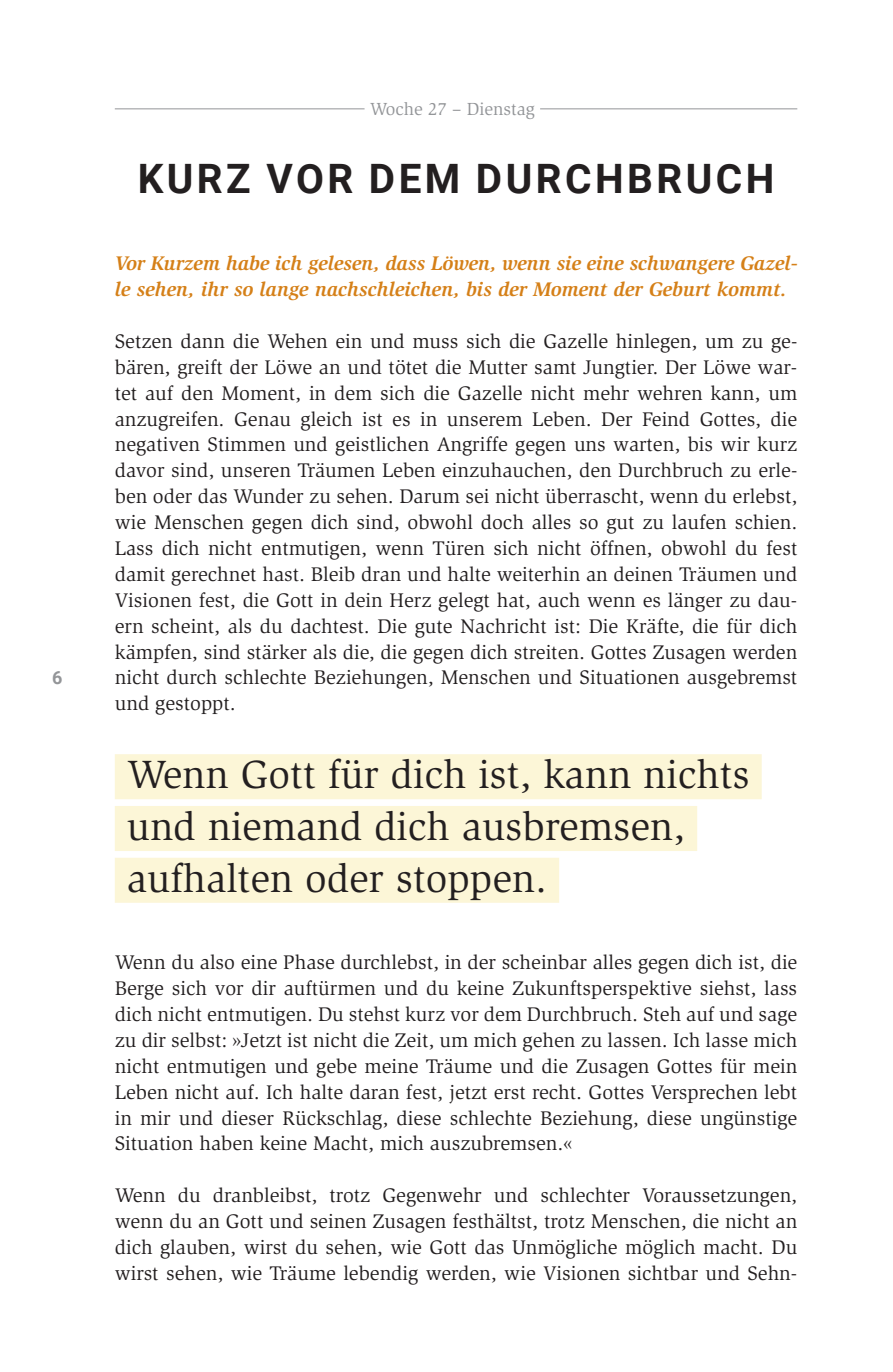
<style>
.page{position:relative;width:893px;height:1372px;background:#fff}
.page>*{position:absolute;margin:0;border:0;box-sizing:border-box;transform-origin:0 0}
.t1{font:40.5px/51.8px "Slimbach";color:#231f20}
.t2{font:700 40.5px "Roboto";letter-spacing:.085em;color:#231f20}
.t3{font:20.25px/25.9px "Slimbach";color:#231f20;text-align:justify}
.t4{font:italic 700 20.25px/25.9px "Slimbach";color:#d58018}
.t5{font:18px "Slimbach";color:#939598}
.t6{font:700 18px "Roboto";color:#939598}
</style>
<div class="page">
<div style="left:115px;top:754px;width:647px;height:45px;background:#fcf6d7"></div>
<div style="left:115px;top:806px;width:582px;height:45px;background:#fcf6d7"></div>
<div style="left:115px;top:857px;width:444px;height:45px;background:#fcf6d7"></div>
<hr style="left:115px;top:108px;width:250px;height:1px;background:#939598">
<hr style="left:540px;top:108px;width:257px;height:1px;background:#939598">
<p class="t6" style="left:52px;top:665px;width:12px">6</p>
<p class="t5" style="left:370px;top:98px;width:166px">Woche 27 – Dienstag</p>
<h1 class="t2" style="left:138px;top:150px;width:638px">KURZ VOR DEM DURCHBRUCH</h1>
<p class="t4" style="left:115px;top:250px;width:684px">Vor Kurzem habe ich gelesen, dass Löwen, wenn sie eine schwangere Gazel&shy;le sehen, ihr so lange nachschleichen, bis der Moment der Geburt kommt.</p>
<p class="t3" style="left:115px;top:328px;width:684px">Setzen dann die Wehen ein und muss sich die Gazelle hinlegen, um zu ge&shy;bären, greift der Löwe an und tötet die Mutter samt Jungtier. Der Löwe war&shy;tet auf den Moment, in dem sich die Gazelle nicht mehr wehren kann, um anzugreifen. Genau gleich ist es in unserem Leben. Der Feind Gottes, die negativen Stimmen und geistlichen Angriffe gegen uns warten, bis wir kurz davor sind, unseren Träumen Leben einzuhauchen, den Durchbruch zu erle&shy;ben oder das Wunder zu sehen. Darum sei nicht überrascht, wenn du erlebst, wie Menschen gegen dich sind, obwohl doch alles so gut zu laufen schien.<br>Lass dich nicht entmutigen, wenn Türen sich nicht öffnen, obwohl du fest damit gerechnet hast. Bleib dran und halte weiterhin an deinen Träumen und Visionen fest, die Gott in dein Herz gelegt hat, auch wenn es länger zu dau&shy;ern scheint, als du dachtest. Die gute Nachricht ist: Die Kräfte, die für dich kämpfen, sind stärker als die, die gegen dich streiten. Gottes Zusagen werden nicht durch schlechte Beziehungen, Menschen und Situationen ausgebremst und gestoppt.</p>
<h1 class="t1" style="left:127px;top:748px;width:624px">Wenn Gott für dich ist, kann nichts und niemand dich ausbremsen, aufhalten oder stoppen.</h1>
<p class="t3" style="left:115px;top:949px;width:684px">Wenn du also eine Phase durchlebst, in der scheinbar alles gegen dich ist, die Berge sich vor dir auftürmen und du keine Zukunftsperspektive siehst, lass dich nicht entmutigen. Du stehst kurz vor dem Durchbruch. Steh auf und sage zu dir selbst: »Jetzt ist nicht die Zeit, um mich gehen zu lassen. Ich lasse mich nicht entmutigen und gebe meine Träume und die Zusagen Gottes für mein Leben nicht auf. Ich halte daran fest, jetzt erst recht. Gottes Versprechen lebt in mir und dieser Rückschlag, diese schlechte Beziehung, diese ungünstige Situation haben keine Macht, mich auszubremsen.«</p>
<p class="t3" style="left:115px;top:1182px;width:684px">Wenn du dranbleibst, trotz Gegenwehr und schlechter Voraussetzungen, wenn du an Gott und seinen Zusagen festhältst, trotz Menschen, die nicht an dich glauben, wirst du sehen, wie Gott das Unmögliche möglich macht. Du wirst sehen, wie Träume lebendig werden, wie Visionen sichtbar und Sehn-</p>
</div>
